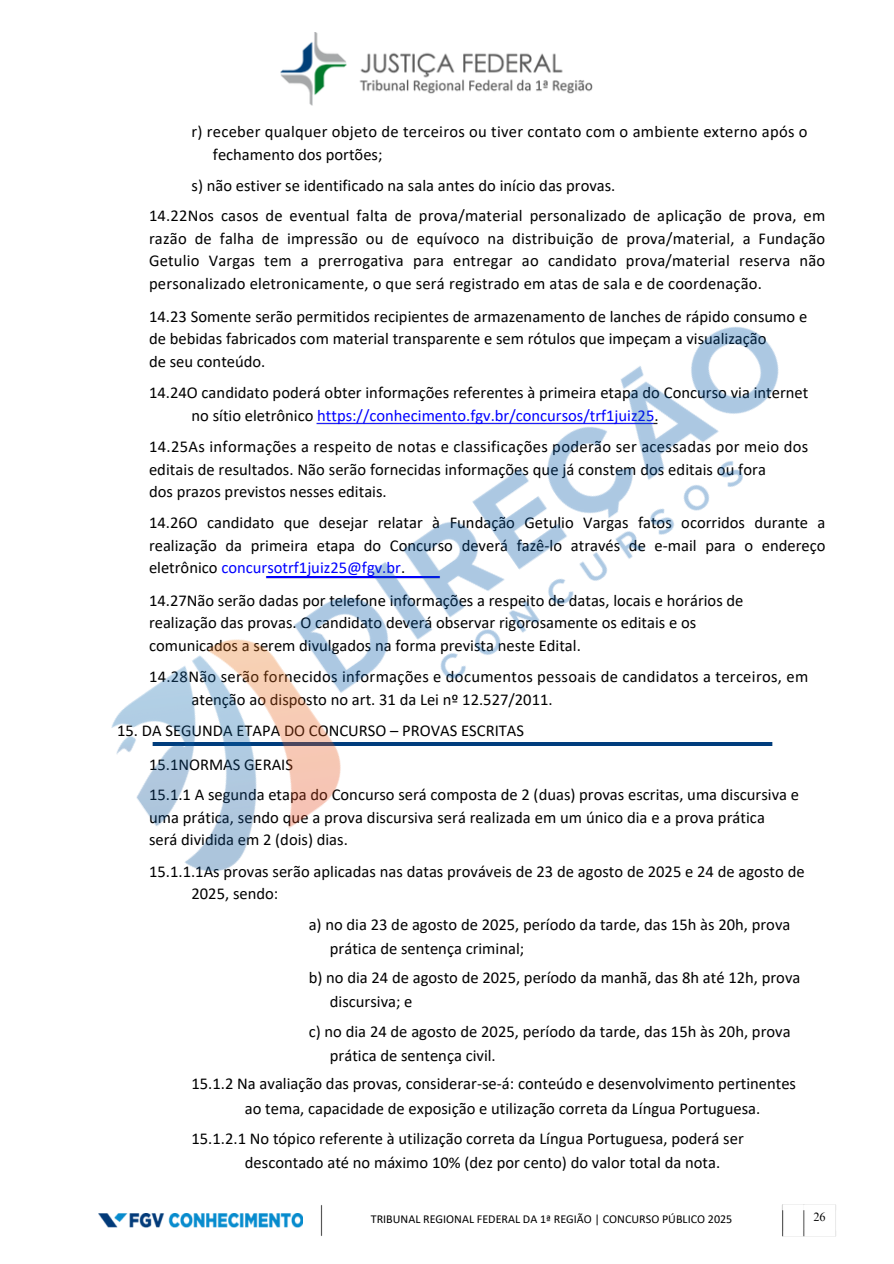
<style>
.page{position:relative;width:894px;height:1264px;background:#fff}
.page>*{position:absolute;margin:0;border:0;box-sizing:border-box;transform-origin:0 0}
.t1{font:16.5px/22.5px "Calibri";color:#000}
.t2{font:16.5px "Calibri";letter-spacing:.02em;color:#000}
.t3{font:16.5px "Calibri";color:#00f}
.t4{font:12px "Calibri";color:#000}
.t5{font:12px "Times NRMT Pro";color:#000}
.s1{color:#000}
.s2{color:#00f}
</style>
<div class="page">
<img style="left:320px;top:1205px;width:3px;height:31px">
<img style="left:782px;top:1204px;width:54px;height:33px">
<img style="left:280px;top:32px;width:313px;height:73px">
<img style="left:98px;top:1213px;width:204px;height:14px">
<img style="left:111px;top:327px;width:668px;height:545px">
<h2 class="t1" style="left:191px;top:122px;width:617px">r) receber qualquer objeto de terceiros ou tiver contato com o ambiente externo após o</h2>
<h2 class="t1" style="left:213px;top:145px;width:171px">fechamento dos portões;</h2>
<h2 class="t1" style="left:191px;top:176px;width:425px">s) não estiver se identificado na sala antes do início das provas.</h2>
<p class="t1" style="left:149px;top:206px;width:677px;text-align:justify">14.22Nos casos de eventual falta de prova/material personalizado de aplicação de prova, em razão de falha de impressão ou de equívoco na distribuição de prova/material, a Fundação Getulio Vargas tem a prerrogativa para entregar ao candidato prova/material reserva não personalizado eletronicamente, o que será registrado em atas de sala e de coordenação.</p>
<h2 class="t1" style="left:149px;top:306px;width:659px">14.23 Somente serão permitidos recipientes de armazenamento de lanches de rápido consumo e de bebidas fabricados com material transparente e sem rótulos que impeçam a visualização<br>de seu conteúdo.</h2>
<h2 class="t1" style="left:149px;top:382px;width:660px">14.24O candidato poderá obter informações referentes à primeira etapa do Concurso via internet</h2>
<h2 class="t3" style="left:191px;top:408px;width:468px"><span class="s1">no sítio eletrônico</span> https://conhecimento.fgv.br/concursos/trf1juiz25<span class="s1">.</span></h2>
<p class="t1" style="left:149px;top:437px;width:660px">14.25As informações a respeito de notas e classificações poderão ser acessadas por meio dos editais de resultados. Não serão fornecidas informações que já constem dos editais ou fora<br>dos prazos previstos nesses editais.</p>
<h2 class="t1" style="left:149px;top:512px;width:678px;text-align:justify">14.26O candidato que desejar relatar à Fundação Getulio Vargas fatos ocorridos durante a realização da primeira etapa do Concurso deverá fazê-lo através de e-mail para o endereço eletrônico <span class="s2">concursotrf1juiz25@fgv.br</span>.</h2>
<h2 class="t1" style="left:149px;top:590px;width:595px">14.27Não serão dadas por telefone informações a respeito de datas, locais e horários de realização das provas. O candidato deverá observar rigorosamente os editais e os comunicados a serem divulgados na forma prevista neste Edital.</h2>
<p class="t2" style="left:149px;top:669px;width:660px">14.28Não serão fornecidos informações e documentos pessoais de candidatos a terceiros, em</p>
<h2 class="t1" style="left:191px;top:689px;width:362px">atenção ao disposto no art. 31 da Lei nº 12.527/2011.</h2>
<h2 class="t1" style="left:117px;top:720px;width:408px">15. DA SEGUNDA ETAPA DO CONCURSO – PROVAS ESCRITAS</h2>
<h2 class="t1" style="left:149px;top:750px;width:651px;line-height:30.3px">15.1NORMAS GERAIS<br>15.1.1 A segunda etapa do Concurso será composta de 2 (duas) provas escritas, uma discursiva e</h2>
<h2 class="t1" style="left:149px;top:807px;width:617px">uma prática, sendo que a prova discursiva será realizada em um único dia e a prova prática será dividida em 2 (dois) dias.</h2>
<h1 class="t1" style="left:149px;top:861px;width:657px">15.1.1.1As provas serão aplicadas nas datas prováveis de 23 de agosto de 2025 e 24 de agosto de</h1>
<p class="t1" style="left:191px;top:884px;width:88px">2025, sendo:</p>
<h2 class="t1" style="left:308px;top:914px;width:483px">a) no dia 23 de agosto de 2025, período da tarde, das 15h às 20h, prova</h2>
<h2 class="t1" style="left:330px;top:938px;width:196px">prática de sentença criminal;</h2>
<h2 class="t1" style="left:308px;top:967px;width:493px">b) no dia 24 de agosto de 2025, período da manhã, das 8h até 12h, prova</h2>
<h2 class="t1" style="left:330px;top:991px;width:84px">discursiva; e</h2>
<h2 class="t1" style="left:308px;top:1021px;width:483px">c) no dia 24 de agosto de 2025, período da tarde, das 15h às 20h, prova</h2>
<h2 class="t1" style="left:330px;top:1045px;width:167px">prática de sentença civil.</h2>
<h2 class="t1" style="left:191px;top:1073px;width:606px">15.1.2 Na avaliação das provas, considerar-se-á: conteúdo e desenvolvimento pertinentes</h2>
<h2 class="t1" style="left:245px;top:1098px;width:516px">ao tema, capacidade de exposição e utilização correta da Língua Portuguesa.</h2>
<h2 class="t1" style="left:191px;top:1128px;width:553px">15.1.2.1 No tópico referente à utilização correta da Língua Portuguesa, poderá ser</h2>
<h2 class="t1" style="left:245px;top:1152px;width:476px">descontado até no máximo 10% (dez por cento) do valor total da nota.</h2>
<p class="t4" style="left:371px;top:1214px;width:363px">TRIBUNAL REGIONAL FEDERAL DA 1ª REGIÃO | CONCURSO PÚBLICO 2025</p>
<h2 class="t5" style="left:813px;top:1212px;width:14px">26</h2>
</div>
